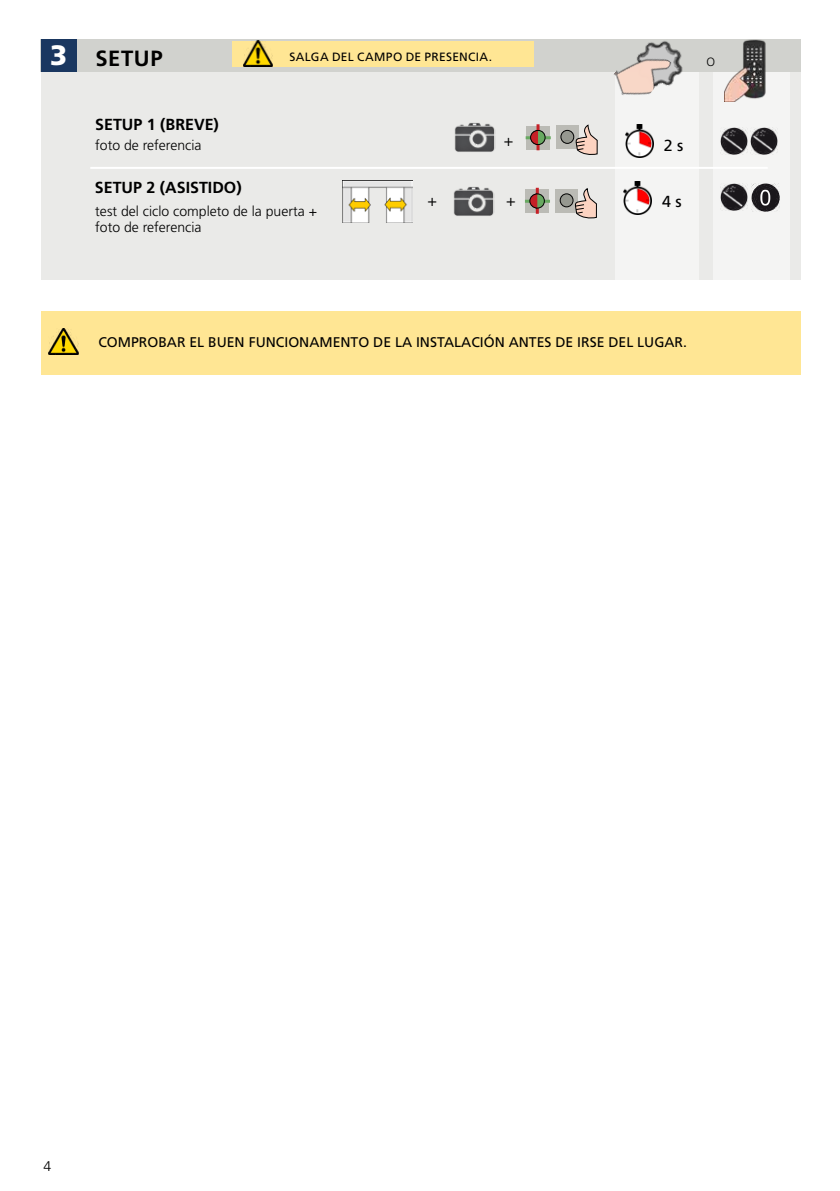
<style>
.page{position:relative;width:840px;height:1191px;background:#fff}
.page>*{position:absolute;margin:0;border:0;box-sizing:border-box;transform-origin:0 0}
.t1{font:900 28px "Frutiger LT Std";color:#fff}
.t2{font:700 22px "Frutiger LT Std";letter-spacing:.03em;color:#000}
.t3{font:700 16px "Frutiger LT Std";color:#000}
.t4{font:16px "Frutiger LT Std";color:#000}
.t5{font:300 16px "Frutiger LT Std";color:#000}
.t6{font:300 14px/16.8px "Frutiger LT Std";color:#000}
.t7{font:14px "Frutiger LT Std";color:#000}
.t8{font:12px "Frutiger LT Std";letter-spacing:.025em;color:#000}
.t9{font:300 12px "Frutiger LT Std";color:#000}
</style>
<div class="page">
<div style="left:41px;top:48px;width:758px;height:232px;background:#eaeae8"></div>
<div style="left:615px;top:28px;width:83px;height:259px;background:#f4f4f3"></div>
<div style="left:713px;top:30px;width:76px;height:259px;background:#f4f4f3"></div>
<div style="left:40px;top:39px;width:759px;height:33px;background:#d1d2ce"></div>
<div style="left:41px;top:39px;width:35px;height:33px;background:#1a3760"></div>
<div style="left:41px;top:311px;width:758px;height:63px;background:#ffe694"></div>
<img style="left:49px;top:328px;width:29px;height:26px">
<img style="left:724px;top:37px;width:59px;height:65px">
<div style="left:556px;top:125px;width:22px;height:24px;background:#bbbbb5"></div>
<div style="left:560px;top:130px;width:13px;height:13px;background:#969890;border-radius:50%"></div>
<div style="left:560px;top:130px;width:14px;height:14px;border:1px solid #000;border-radius:50%"></div>
<div style="left:526px;top:126px;width:23px;height:23px;background:#bbbbb5"></div>
<hr style="left:536px;top:124px;width:3px;height:26px;background:#c62027">
<hr style="left:525px;top:136px;width:25px;height:3px;background:#68a961">
<div style="left:531px;top:130px;width:13px;height:14px;background:#68a961;border-radius:50%"></div>
<div style="left:531px;top:130px;width:14px;height:15px;border:1px solid #000;border-radius:50%"></div>
<svg style="left:529px;top:129px;width:9px;height:17px"></svg>
<svg style="left:573px;top:125px;width:24px;height:30px"></svg>
<img style="left:342px;top:180px;width:70px;height:43px">
<img style="left:720px;top:128px;width:27px;height:27px">
<img style="left:720px;top:183px;width:27px;height:27px">
<img style="left:751px;top:183px;width:27px;height:28px">
<hr style="left:90px;top:167px;width:677px;height:2px;background:#fff">
<img style="left:750px;top:128px;width:27px;height:27px">
<img style="left:634px;top:38px;width:52px;height:46px">
<img style="left:613px;top:39px;width:59px;height:56px">
<img style="left:625px;top:125px;width:28px;height:33px">
<img style="left:623px;top:181px;width:28px;height:33px">
<div style="left:232px;top:42px;width:301px;height:25px;background:#ffe694"></div>
<img style="left:243px;top:40px;width:29px;height:26px">
<div style="left:555px;top:189px;width:22px;height:24px;background:#bbbbb5"></div>
<div style="left:560px;top:194px;width:12px;height:13px;background:#969890;border-radius:50%"></div>
<div style="left:559px;top:193px;width:14px;height:14px;border:1px solid #000;border-radius:50%"></div>
<div style="left:525px;top:189px;width:23px;height:24px;background:#bbbbb5"></div>
<hr style="left:535px;top:188px;width:3px;height:26px;background:#c62027">
<hr style="left:524px;top:200px;width:25px;height:3px;background:#68a961">
<div style="left:530px;top:194px;width:14px;height:14px;background:#68a961;border-radius:50%"></div>
<div style="left:530px;top:193px;width:14px;height:15px;border:1px solid #000;border-radius:50%"></div>
<svg style="left:528px;top:193px;width:10px;height:16px"></svg>
<svg style="left:572px;top:188px;width:24px;height:31px"></svg>
<img style="left:453px;top:187px;width:41px;height:29px">
<img style="left:454px;top:123px;width:41px;height:29px">
<h1 class="t1" style="left:50px;top:38px;width:19px">3</h1>
<h2 class="t2" style="left:95px;top:46px;width:69px">SETUP</h2>
<p class="t8" style="left:289px;top:49px;width:204px">SALGA DEL CAMPO DE PRESENCIA.</p>
<p class="t3" style="left:95px;top:115px;width:125px">SETUP 1 (BREVE)</p>
<p class="t6" style="left:95px;top:137px;width:108px">foto de referencia</p>
<p class="t3" style="left:95px;top:178px;width:148px">SETUP 2 (ASISTIDO)</p>
<p class="t6" style="left:95px;top:203px;width:223px">test del ciclo completo de la puerta + foto de referencia</p>
<p class="t5" style="left:427px;top:191px;width:11px">+</p>
<p class="t5" style="left:503px;top:132px;width:11px">+</p>
<p class="t5" style="left:506px;top:191px;width:11px">+</p>
<p class="t9" style="left:706px;top:55px;width:10px">O</p>
<p class="t4" style="left:663px;top:136px;width:21px">2 s</p>
<p class="t4" style="left:662px;top:192px;width:21px">4 s</p>
<p class="t7" style="left:98px;top:334px;width:590px">COMPROBAR EL BUEN FUNCIONAMENTO DE LA INSTALACIÓN ANTES DE IRSE DEL LUGAR.</p>
<p class="t6" style="left:44px;top:1157px;width:9px">4</p>
</div>
